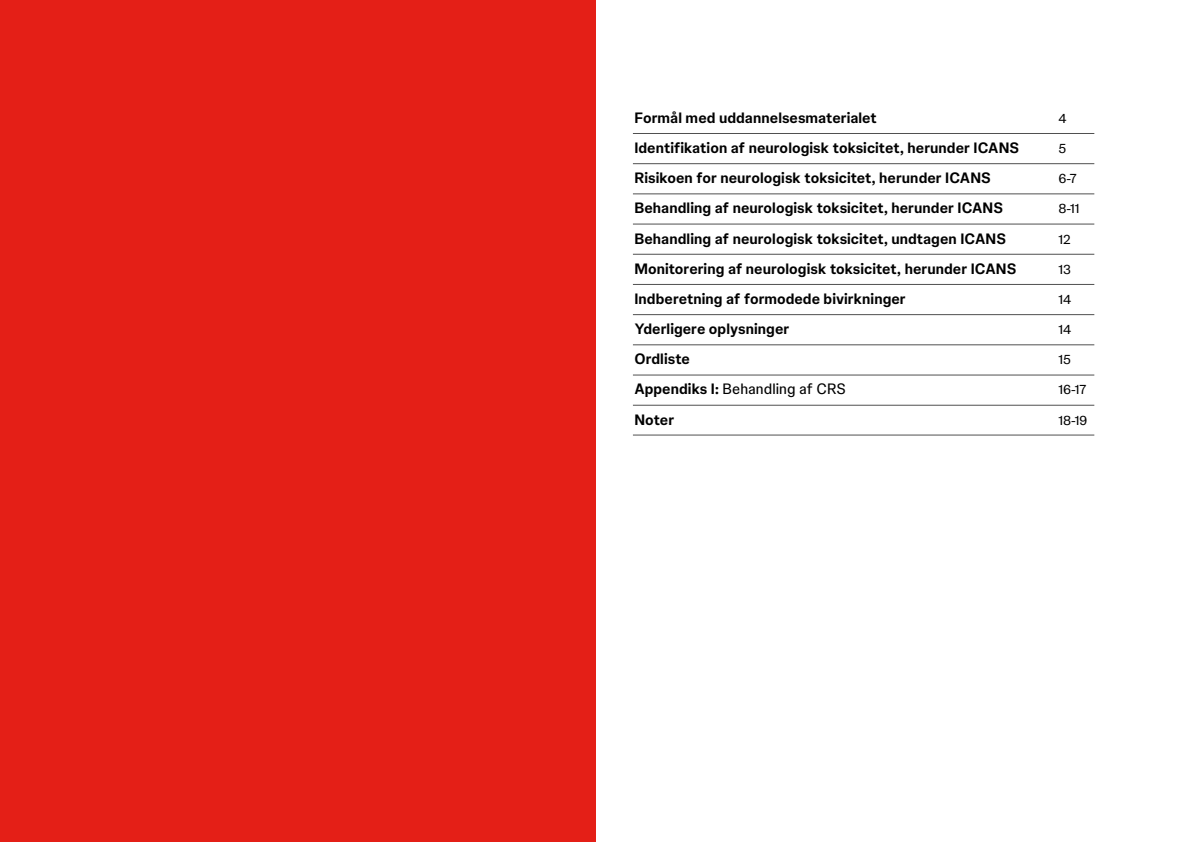
<style>
.page{position:relative;width:1191px;height:842px;background:#fff}
.page>*{position:absolute;margin:0;border:0;box-sizing:border-box;transform-origin:0 0}
.t1{font:700 15px "Johnson Text";letter-spacing:.005em;color:#000}
.t2{font:15px "Johnson Text";color:#000}
.t3{font:13px "Johnson Text";letter-spacing:-.005em;color:#000}
.s1{font-weight:700}
</style>
<div class="page">
<hr style="left:633px;top:133px;width:461px;height:1px;background:#505050">
<hr style="left:633px;top:163px;width:461px;height:1px;background:#505050">
<hr style="left:633px;top:194px;width:461px;height:1px;background:#505050">
<hr style="left:633px;top:224px;width:461px;height:1px;background:#505050">
<hr style="left:633px;top:254px;width:461px;height:1px;background:#505050">
<hr style="left:633px;top:284px;width:461px;height:1px;background:#505050">
<hr style="left:633px;top:314px;width:461px;height:1px;background:#505050">
<hr style="left:633px;top:375px;width:461px;height:1px;background:#505050">
<hr style="left:633px;top:345px;width:461px;height:1px;background:#505050">
<hr style="left:633px;top:405px;width:461px;height:1px;background:#505050">
<hr style="left:633px;top:435px;width:461px;height:1px;background:#505050">
<div style="left:0;top:0;width:595px;height:842px;background:#e41f17"></div>
<p class="t1" style="left:634px;top:106px;width:244px">Formål med uddannelsesmaterialet</p>
<p class="t3" style="left:1058px;top:109px;width:10px">4</p>
<p class="t1" style="left:634px;top:136px;width:386px">Identifikation af neurologisk toksicitet, herunder ICANS</p>
<p class="t3" style="left:1058px;top:139px;width:9px">5</p>
<p class="t1" style="left:634px;top:166px;width:358px">Risikoen for neurologisk toksicitet, herunder ICANS</p>
<p class="t3" style="left:1058px;top:169px;width:20px">6-7</p>
<p class="t1" style="left:634px;top:196px;width:370px">Behandling af neurologisk toksicitet, herunder ICANS</p>
<p class="t3" style="left:1058px;top:199px;width:22px">8-11</p>
<p class="t1" style="left:634px;top:227px;width:373px">Behandling af neurologisk toksicitet, undtagen ICANS</p>
<p class="t3" style="left:1058px;top:229px;width:14px">12</p>
<p class="t1" style="left:634px;top:257px;width:384px">Monitorering af neurologisk toksicitet, herunder ICANS</p>
<p class="t3" style="left:1058px;top:259px;width:14px">13</p>
<p class="t1" style="left:634px;top:287px;width:273px">Indberetning af formodede bivirkninger</p>
<p class="t3" style="left:1058px;top:290px;width:14px">14</p>
<p class="t1" style="left:634px;top:317px;width:156px">Yderligere oplysninger</p>
<p class="t3" style="left:1058px;top:320px;width:14px">14</p>
<p class="t1" style="left:634px;top:347px;width:57px">Ordliste</p>
<p class="t3" style="left:1058px;top:350px;width:14px">15</p>
<p class="t2" style="left:634px;top:378px;width:213px"><span class="s1">Appendiks I:</span> Behandling af CRS</p>
<p class="t3" style="left:1058px;top:380px;width:29px">16-17</p>
<p class="t1" style="left:634px;top:408px;width:41px">Noter</p>
<p class="t3" style="left:1058px;top:410px;width:30px">18-19</p>
</div>
